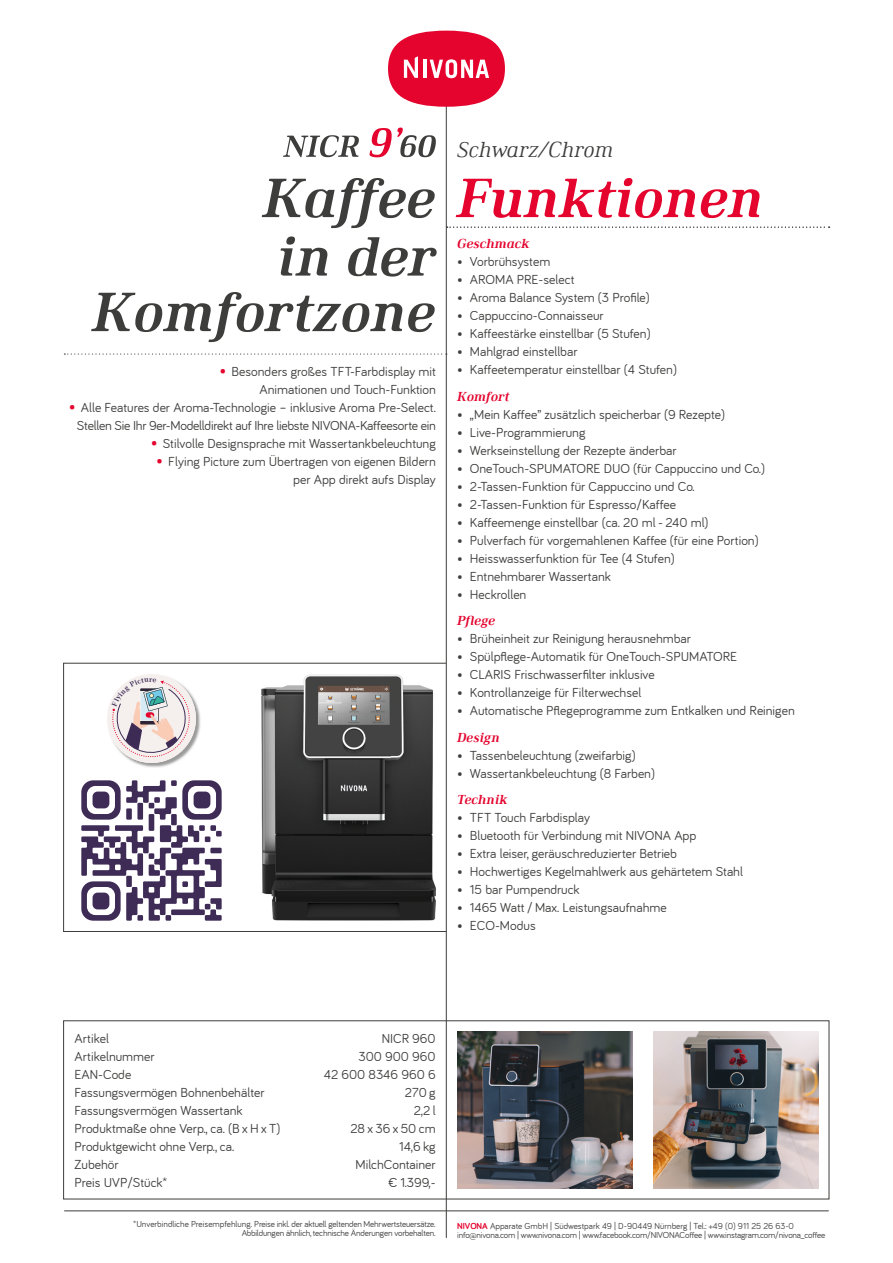
<style>
.page{position:relative;width:893px;height:1263px;background:#fff}
.page>*{position:absolute;margin:0;border:0;box-sizing:border-box;transform-origin:0 0}
.t1{font:italic 700 57px "Ethos";color:#e4042e}
.t2{font:italic 700 57px/55.5px "Ethos";color:#3d3d3c;text-align:right}
.t3{font:italic 300 22.5px "Ethos";color:#3d3d3c}
.t4{font:13.5px/18px "Bariol";color:#3d3d3c;text-align:right}
.t5{font:13.5px/18px "Bariol";letter-spacing:-.02em;color:#3d3d3c;text-align:center}
.t6{font:italic 700 13.5px "Ethos";color:#e4042e}
.t7{font:9px/9px "Bariol";letter-spacing:-.02em;color:#3d3d3c}
.s1{color:#3d3d3c}
.s2{font-size:16.5px;color:#e4042e}
.s3{font-weight:700;color:#e4042e}
</style>
<div class="page">
<hr style="left:65px;top:1210px;width:763px;height:1px;background:#3d3d3c">
<hr style="left:446px;top:96px;width:1px;height:1141px;background:#3d3d3c">
<div style="left:388px;top:31px;width:117px;height:76px;background:#e4042e;border-radius:50%"></div>
<svg style="left:404px;top:56px;width:14px;height:22px"></svg>
<hr style="left:423px;top:60px;width:3px;height:18px;background:#fff">
<svg style="left:430px;top:59px;width:59px;height:19px"></svg>
<div style="left:63px;top:663px;width:383px;height:269px;border:1px solid #3d3d3c"></div>
<div style="left:63px;top:1020px;width:766px;height:179px;border:1px solid #3d3d3c"></div>
<svg style="left:81px;top:780px;width:141px;height:141px"></svg>
<svg style="left:64px;top:353px;width:383px;height:2px"></svg>
<svg style="left:447px;top:227px;width:383px;height:1px"></svg>
<svg style="left:369px;top:128px;width:67px;height:29px"></svg>
<svg style="left:283px;top:135px;width:76px;height:22px"></svg>
<img style="left:261px;top:675px;width:175px;height:246px">
<img style="left:457px;top:1031px;width:175px;height:157px">
<img style="left:654px;top:1031px;width:165px;height:157px">
<img style="left:109px;top:676px;width:92px;height:92px">
<div style="left:107px;top:674px;width:89px;height:89px;background:#f5f0ee;border-radius:50%"></div>
<svg style="left:112px;top:678px;width:78px;height:79px"></svg>
<h2 class="t3" style="left:457px;top:137px;width:158px">Schwarz/Chrom</h2>
<h1 class="t1" style="left:263px;top:163px;width:503px"><span class="s1">Kaffee</span> Funktionen</h1>
<p class="t6" style="left:457px;top:236px;width:74px">Geschmack</p>
<p class="t4" style="left:457px;top:253px;width:95px">• Vorbrühsystem</p>
<p class="t4" style="left:457px;top:271px;width:119px">• AROMA PRE-select</p>
<p class="t4" style="left:457px;top:289px;width:194px">• Aroma Balance System (3 Profile)</p>
<p class="t4" style="left:457px;top:307px;width:148px">• Cappuccino-Connaisseur</p>
<p class="t4" style="left:457px;top:325px;width:195px">• Kaffeestärke einstellbar (5 Stufen)</p>
<p class="t4" style="left:457px;top:343px;width:122px">• Mahlgrad einstellbar</p>
<p class="t4" style="left:457px;top:361px;width:221px">• Kaffeetemperatur einstellbar (4 Stufen)</p>
<p class="t6" style="left:457px;top:388px;width:54px">Komfort</p>
<p class="t4" style="left:457px;top:405px;width:270px">• „Mein Kaffee” zusätzlich speicherbar (9 Rezepte)</p>
<p class="t4" style="left:457px;top:423px;width:130px">• Live-Programmierung</p>
<p class="t4" style="left:457px;top:441px;width:221px">• Werkseinstellung der Rezepte änderbar</p>
<p class="t4" style="left:457px;top:459px;width:309px">• OneTouch-SPUMATORE DUO (für Cappuccino und Co.)</p>
<p class="t4" style="left:457px;top:477px;width:239px">• 2-Tassen-Funktion für Cappuccino und Co.</p>
<p class="t4" style="left:457px;top:495px;width:220px">• 2-Tassen-Funktion für Espresso/Kaffee</p>
<p class="t4" style="left:457px;top:513px;width:253px">• Kaffeemenge einstellbar (ca. 20 ml - 240 ml)</p>
<p class="t4" style="left:457px;top:531px;width:303px">• Pulverfach für vorgemahlenen Kaffee (für eine Portion)</p>
<p class="t4" style="left:457px;top:549px;width:219px">• Heisswasserfunktion für Tee (4 Stufen)</p>
<p class="t4" style="left:457px;top:567px;width:155px">• Entnehmbarer Wassertank</p>
<p class="t4" style="left:457px;top:585px;width:71px">• Heckrollen</p>
<p class="t6" style="left:457px;top:613px;width:40px">Pflege</p>
<p class="t4" style="left:457px;top:630px;width:235px">• Brüheinheit zur Reinigung herausnehmbar</p>
<p class="t4" style="left:457px;top:648px;width:282px">• Spülpflege-Automatik für OneTouch-SPUMATORE</p>
<p class="t4" style="left:457px;top:666px;width:199px">• CLARIS Frischwasserfilter inklusive</p>
<p class="t4" style="left:457px;top:684px;width:186px">• Kontrollanzeige für Filterwechsel</p>
<p class="t4" style="left:457px;top:702px;width:339px">• Automatische Pflegeprogramme zum Entkalken und Reinigen</p>
<p class="t6" style="left:457px;top:729px;width:44px">Design</p>
<p class="t4" style="left:457px;top:746px;width:180px">• Tassenbeleuchtung (zweifarbig)</p>
<p class="t4" style="left:457px;top:764px;width:199px">• Wassertankbeleuchtung (8 Farben)</p>
<p class="t6" style="left:457px;top:792px;width:52px">Technik</p>
<p class="t4" style="left:457px;top:809px;width:134px">• TFT Touch Farbdisplay</p>
<p class="t4" style="left:457px;top:827px;width:241px">• Bluetooth für Verbindung mit NIVONA App</p>
<p class="t4" style="left:457px;top:845px;width:221px">• Extra leiser, geräuschreduzierter Betrieb</p>
<p class="t4" style="left:457px;top:863px;width:287px">• Hochwertiges Kegelmahlwerk aus gehärtetem Stahl</p>
<p class="t4" style="left:457px;top:881px;width:124px">• 15 bar Pumpendruck</p>
<p class="t4" style="left:457px;top:899px;width:211px">• 1465 Watt / Max. Leistungsaufnahme</p>
<p class="t4" style="left:457px;top:917px;width:80px">• ECO-Modus</p>
<h1 class="t2" style="left:92px;top:228px;width:345px">in der<br>Komfortzone</h1>
<p class="t4" style="left:220px;top:362px;width:218px"><span class="s2">•</span> Besonders großes TFT-Farbdisplay mit<br>Animationen und Touch-Funktion</p>
<p class="t5" style="left:69px;top:398px;width:369px"><span class="s2">•</span> Alle Features der Aroma-Technologie – inklusive Aroma Pre-Select.<br>Stellen Sie Ihr 9er-Modelldirekt auf Ihre liebste NIVONA-Kaffeesorte ein</p>
<p class="t4" style="left:151px;top:434px;width:287px"><span class="s2">•</span> Stilvolle Designsprache mit Wassertankbeleuchtung</p>
<p class="t4" style="left:156px;top:452px;width:281px"><span class="s2">•</span> Flying Picture zum Übertragen von eigenen Bildern per App direkt aufs Display</p>
<p class="t4" style="left:75px;top:1029px;width:36px">Artikel</p>
<p class="t4" style="left:382px;top:1029px;width:55px">NICR 960</p>
<p class="t4" style="left:75px;top:1047px;width:81px">Artikelnummer</p>
<p class="t4" style="left:358px;top:1047px;width:79px">300 900 960</p>
<p class="t4" style="left:75px;top:1065px;width:58px">EAN-Code</p>
<p class="t4" style="left:324px;top:1065px;width:113px">42 600 8346 960 6</p>
<p class="t4" style="left:75px;top:1083px;width:191px">Fassungsvermögen Bohnenbehälter</p>
<p class="t4" style="left:405px;top:1083px;width:32px">270 g</p>
<p class="t4" style="left:75px;top:1101px;width:169px">Fassungsvermögen Wassertank</p>
<p class="t4" style="left:414px;top:1101px;width:23px">2,2 l</p>
<p class="t4" style="left:75px;top:1119px;width:207px">Produktmaße ohne Verp., ca. (B x H x T)</p>
<p class="t4" style="left:350px;top:1119px;width:87px">28 x 36 x 50 cm</p>
<p class="t4" style="left:75px;top:1137px;width:161px">Produktgewicht ohne Verp., ca.</p>
<p class="t4" style="left:399px;top:1137px;width:38px">14,6 kg</p>
<p class="t4" style="left:75px;top:1155px;width:46px">Zubehör</p>
<p class="t4" style="left:355px;top:1155px;width:82px">MilchContainer</p>
<p class="t4" style="left:75px;top:1173px;width:94px">Preis UVP/Stück*</p>
<p class="t4" style="left:389px;top:1173px;width:48px">€ 1.399,-</p>
<p class="t7" style="left:133px;top:1220px;width:304px;text-align:right">*Unverbindliche Preisempfehlung. Preise inkl. der aktuell geltenden Mehrwertsteuersätze.<br>Abbildungen ähnlich, technische Änderungen vorbehalten.</p>
<p class="t7" style="left:457px;top:1221px;width:370px"><span class="s3">NIVONA</span> Apparate GmbH | Südwestpark 49 | D-90449 Nürnberg | Tel.: +49 (0) 911 25 26 63-0 info@nivona.com | www.nivona.com | www.facebook.com/NIVONACoffee | www.instagram.com/nivona_coffee</p>
</div>
